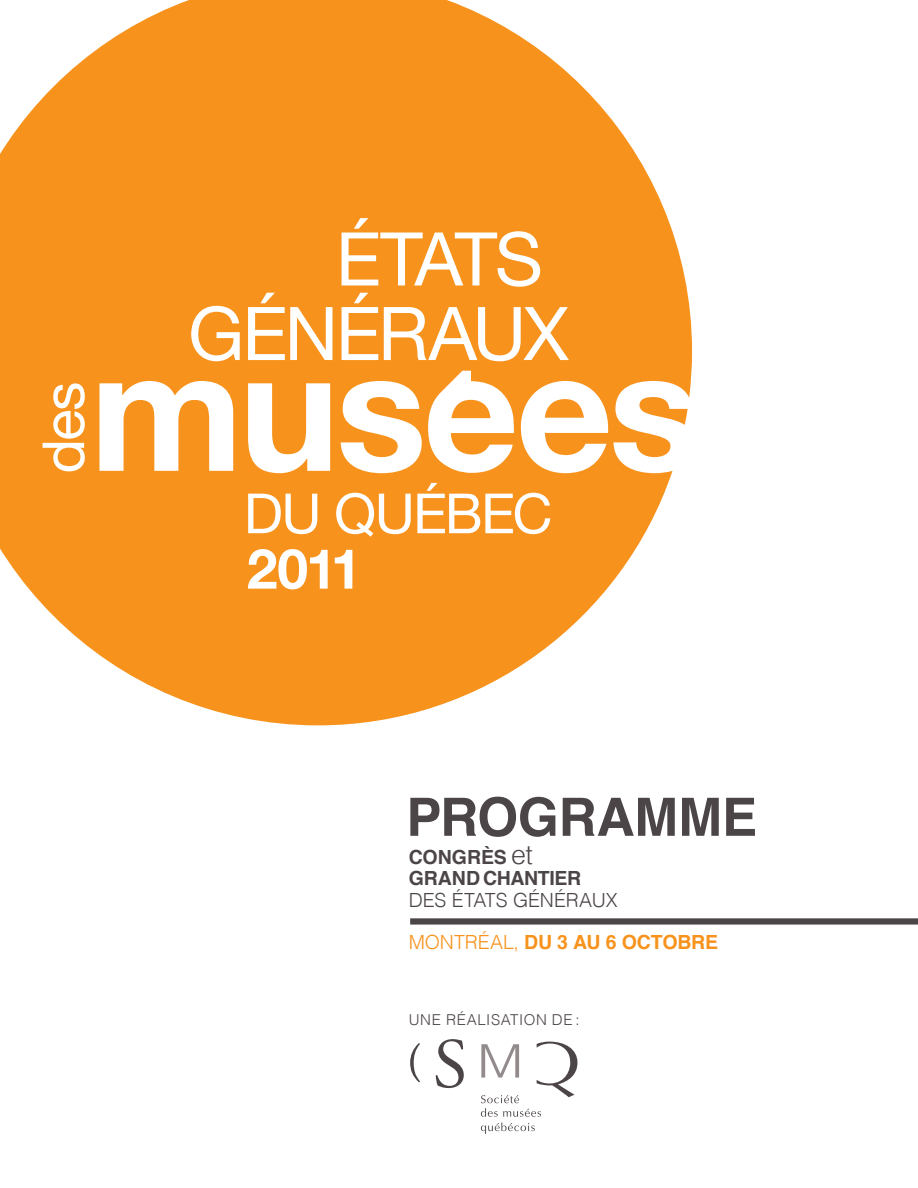
<style>
.page{position:relative;width:918px;height:1188px;background:#fff}
.page>*{position:absolute;margin:0;border:0;box-sizing:border-box;transform-origin:0 0}
.t1{font:700 52.8px "Helvetica";letter-spacing:-.005em;color:#4c4547}
.t2{font:300 19.5px/42.6px "Helvetica";color:#4c4547}
.t3{font:700 19.5px/21.5px "Helvetica";letter-spacing:-.005em;color:#4c4547}
.t4{font:300 15px "Helvetica";letter-spacing:.045em;color:#4c4547}
.s1{font-weight:300;font-size:26.85px}
.s2{color:#f7931d}
.s3{font-weight:700;color:#f7931d}
</style>
<div class="page">
<svg style="left:436px;top:1039px;width:28px;height:49px"></svg>
<svg style="left:410px;top:1043px;width:10px;height:39px"></svg>
<svg style="left:481px;top:1042px;width:96px;height:92px"></svg>
<svg style="left:0;top:0;width:692px;height:725px;fill:#f7931d"></svg>
<svg style="left:191px;top:306px;width:49px;height:55px"></svg>
<svg style="left:248px;top:293px;width:84px;height:67px"></svg>
<svg style="left:342px;top:293px;width:36px;height:67px"></svg>
<svg style="left:384px;top:307px;width:185px;height:54px"></svg>
<svg style="left:342px;top:218px;width:198px;height:69px"></svg>
<svg style="left:248px;top:494px;width:69px;height:40px"></svg>
<svg style="left:336px;top:493px;width:75px;height:44px"></svg>
<svg style="left:417px;top:483px;width:133px;height:51px"></svg>
<svg style="left:248px;top:549px;width:80px;height:40px"></svg>
<svg style="left:335px;top:550px;width:17px;height:39px"></svg>
<svg style="left:100px;top:381px;width:133px;height:90px"></svg>
<svg style="left:248px;top:383px;width:82px;height:90px"></svg>
<svg style="left:341px;top:381px;width:81px;height:92px"></svg>
<svg style="left:521px;top:381px;width:89px;height:92px"></svg>
<svg style="left:428px;top:371px;width:86px;height:102px"></svg>
<svg style="left:43px;top:383px;width:42px;height:88px"></svg>
<div style="left:410px;top:918px;width:508px;height:7px;background:#4c4547"></div>
<h1 class="t1" style="left:406px;top:775px;width:352px">PROGRAMME</h1>
<p class="t3" style="left:409px;top:847px;width:174px">CONGRÈS <span class="s1">et<br></span>GRAND CHANTIER</p>
<p class="t2" style="left:409px;top:878px;width:311px">DES ÉTATS GÉNÉRAUX<br><span class="s2">MONTRÉAL,</span> <span class="s3">DU 3 AU 6 OCTOBRE</span></p>
<p class="t4" style="left:409px;top:1011px;width:172px">UNE RÉALISATION DE :</p>
</div>
